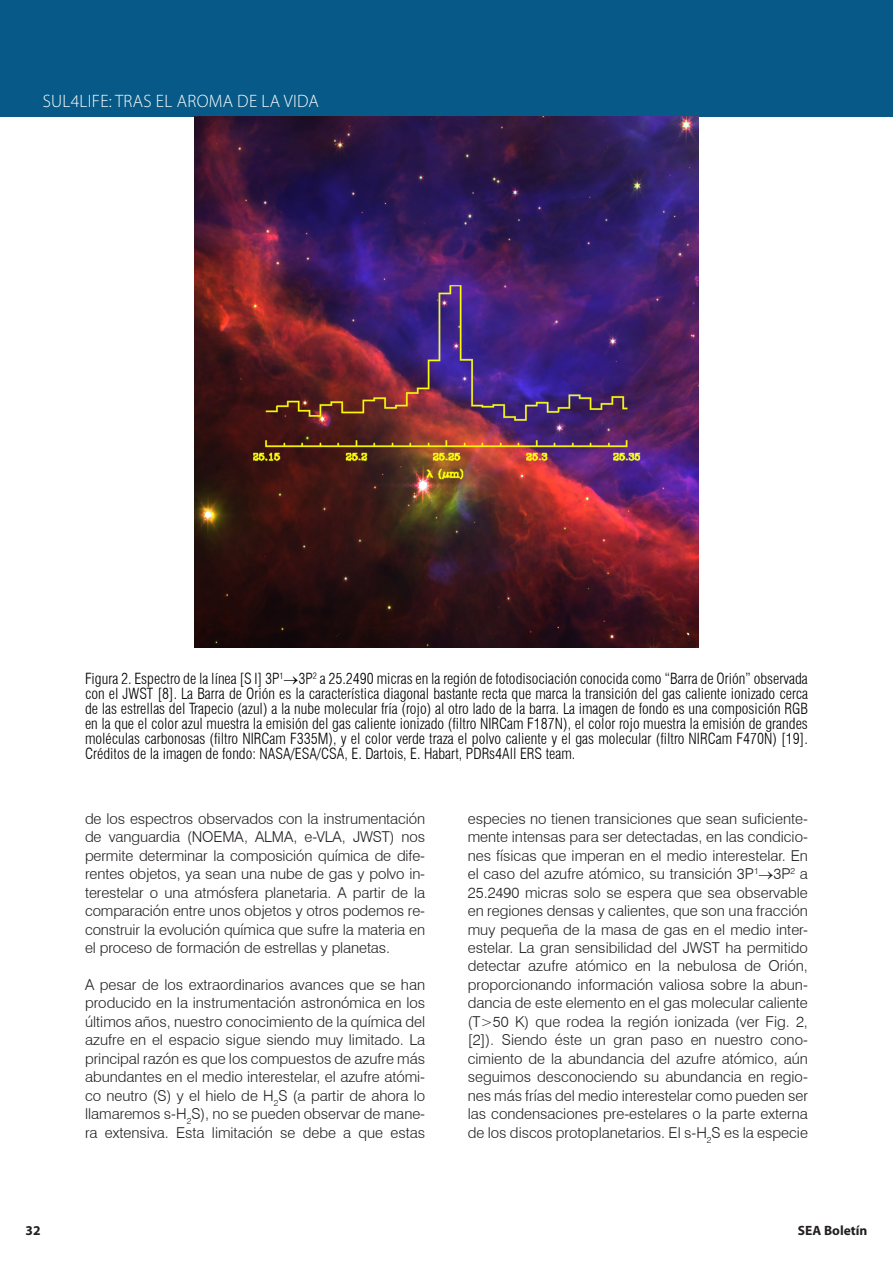
<style>
.page{position:relative;width:893px;height:1263px;background:#fff}
.page>*{position:absolute;margin:0;border:0;box-sizing:border-box;transform-origin:0 0}
.t1{font:300 18px "Myriad Pro";letter-spacing:.02em;color:#fff}
.t2{font:300 15px/18.5px "Swiss 721 BT";color:#231f20;text-align:justify}
.t3{font:300 condensed 15px/15px "Swiss 721 BT";color:#000;text-align:justify}
.t4{font:700 13.5px "Myriad Pro";color:#231f20}
</style>
<div class="page">
<div style="left:0;top:0;width:893px;height:117px;background:#075a88"></div>
<img style="left:195px;top:117px;width:503px;height:531px">
<p class="t1" style="left:43px;top:90px;width:278px">SUL4LIFE: TRAS EL AROMA DE LA VIDA</p>
<p class="t3" style="left:85px;top:671px;width:724px">Figura 2. Espectro de la línea [S I] 3P<sup>1</sup>→3P<sup>2</sup> a 25.2490 micras en la región de fotodisociación conocida como “Barra de Orión” observada con el JWST [8]. La Barra de Orión es la característica diagonal bastante recta que marca la transición del gas caliente ionizado cerca de las estrellas del Trapecio (azul) a la nube molecular fría (rojo) al otro lado de la barra. La imagen de fondo es una composición RGB en la que el color azul muestra la emisión del gas caliente ionizado (filtro NIRCam F187N), el color rojo muestra la emisión de grandes moléculas carbonosas (filtro NIRCam F335M), y el color verde traza el polvo caliente y el gas molecular (filtro NIRCam F470N) [19].<br>Créditos de la imagen de fondo: NASA/ESA/CSA, E. Dartois, E. Habart, PDRs4All ERS team.</p>
<p class="t2" style="left:85px;top:809px;width:342px">de los espectros observados con la instrumentación de vanguardia (NOEMA, ALMA, e-VLA, JWST) nos permite determinar la composición química de dife&shy;rentes objetos, ya sean una nube de gas y polvo in&shy;terestelar o una atmósfera planetaria. A partir de la comparación entre unos objetos y otros podemos re&shy;construir la evolución química que sufre la materia en el proceso de formación de estrellas y planetas.</p>
<p class="t2" style="left:85px;top:975px;width:342px">A pesar de los extraordinarios avances que se han producido en la instrumentación astronómica en los últimos años, nuestro conocimiento de la química del azufre en el espacio sigue siendo muy limitado. La principal razón es que los compuestos de azufre más abundantes en el medio interestelar, el azufre atómi&shy;co neutro (S) y el hielo de H<sub>2</sub>S (a partir de ahora lo llamaremos s-H<sub>2</sub>S), no se pueden observar de mane&shy;ra extensiva. Esta limitación se debe a que estas</p>
<p class="t2" style="left:468px;top:809px;width:342px">especies no tienen transiciones que sean suficiente&shy;mente intensas para ser detectadas, en las condicio&shy;nes físicas que imperan en el medio interestelar. En el caso del azufre atómico, su transición 3P<sup>1</sup>→3P<sup>2</sup> a 25.2490 micras solo se espera que sea observable en regiones densas y calientes, que son una fracción muy pequeña de la masa de gas en el medio inter&shy;estelar. La gran sensibilidad del JWST ha permitido detectar azufre atómico en la nebulosa de Orión, proporcionando información valiosa sobre la abun&shy;dancia de este elemento en el gas molecular caliente (T&gt;50 K) que rodea la región ionizada (ver Fig. 2, [2]). Siendo éste un gran paso en nuestro cono&shy;cimiento de la abundancia del azufre atómico, aún seguimos desconociendo su abundancia en regio&shy;nes más frías del medio interestelar como pueden ser las condensaciones pre-estelares o la parte externa de los discos protoplanetarios. El s-H<sub>2</sub>S es la especie</p>
<p class="t4" style="left:26px;top:1221px;width:16px">32</p>
<p class="t4" style="left:798px;top:1221px;width:71px">SEA Boletín</p>
</div>
